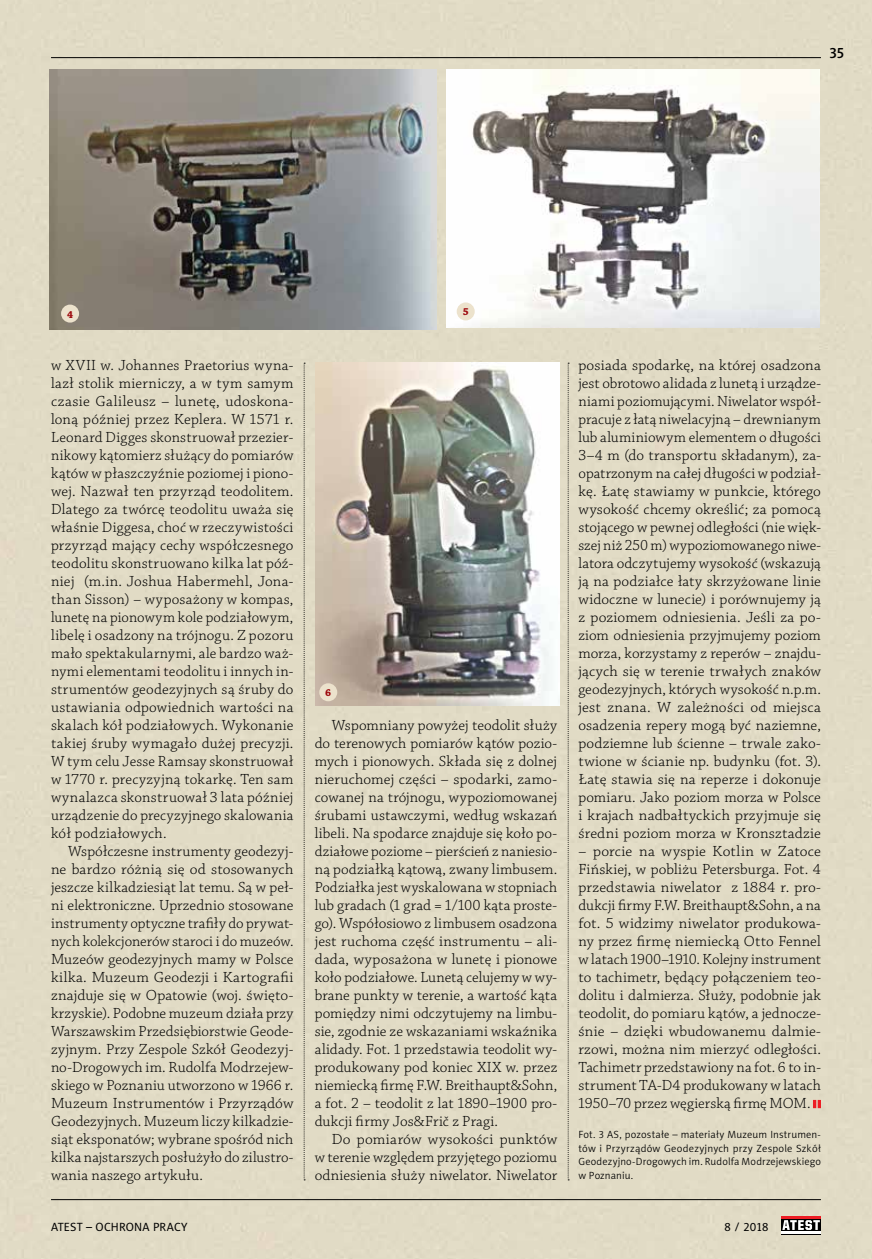
<style>
.page{position:relative;width:872px;height:1259px;background:#e1dbc5}
.page>*{position:absolute;margin:0;border:0;box-sizing:border-box;transform-origin:0 0}
.t1{font:300 15.45px/18px "Chaparral Pro";letter-spacing:.005em;color:#000;text-align:justify}
.t2{font:15px "Naomi Sans EFN Medium";color:#000}
.t3{font:12px "Naomi Sans EFN";letter-spacing:.015em;color:#000}
.t4{font:700 10.65px "Chaparral Pro";color:#9e0b0f}
.t5{font:10.5px/13.5px "Naomi Sans EFN Light";letter-spacing:.015em;color:#000;text-align:justify}
</style>
<div class="page">
<svg style="left:304px;top:363px;width:1px;height:817px"></svg>
<svg style="left:813px;top:1100px;width:8px;height:8px"></svg>
<svg style="left:568px;top:363px;width:1px;height:817px"></svg>
<img style="left:50px;top:70px;width:386px;height:259px">
<img style="left:447px;top:70px;width:372px;height:258px">
<div style="left:61px;top:304px;width:18px;height:18px;background:#ece2cc;border-radius:50%"></div>
<div style="left:457px;top:302px;width:18px;height:18px;background:#ece2cc;border-radius:50%"></div>
<img style="left:315px;top:363px;width:244px;height:343px">
<div style="left:319px;top:683px;width:18px;height:18px;background:#ece2cc;border-radius:50%"></div>
<hr style="left:51px;top:1199px;width:770px;height:1px;background:#000">
<hr style="left:51px;top:57px;width:770px;height:1px;background:#000">
<div style="left:781px;top:1218px;width:40px;height:13px;background:#000"></div>
<hr style="left:781px;top:1231px;width:40px;height:2px;background:#fff">
<hr style="left:781px;top:1216px;width:40px;height:2px;background:#ed1d24">
<hr style="left:781px;top:1233px;width:40px;height:1px;background:#000">
<svg style="left:782px;top:1220px;width:38px;height:10px"></svg>
<p class="t2" style="left:829px;top:44px;width:16px">35</p>
<p class="t4" style="left:67px;top:308px;width:8px">4</p>
<p class="t4" style="left:463px;top:306px;width:8px">5</p>
<p class="t1" style="left:51px;top:357px;width:244px">w XVII w. Johannes Praetorius wyna&shy;lazł stolik mierniczy, a w tym samym czasie Galileusz – lunetę, udoskona&shy;loną później przez Keplera. W 1571 r.<br>Leonard Digges skonstruował przezier&shy;nikowy kątomierz służący do pomiarów kątów w płaszczyźnie poziomej i piono&shy;wej. Nazwał ten przyrząd teodolitem.<br>Dlatego za twórcę teodolitu uważa się właśnie Diggesa, choć w rzeczywistości przyrząd mający cechy współczesnego teodolitu skonstruowano kilka lat póź&shy;niej (m.in. Joshua Habermehl, Jona&shy;than Sisson) – wyposażony w kompas, lunetę na pionowym kole podziałowym, libelę i osadzony na trójnogu. Z pozoru mało spektakularnymi, ale bardzo waż&shy;nymi elementami teodolitu i innych in&shy;strumentów geodezyjnych są śruby do ustawiania odpowiednich wartości na skalach kół podziałowych. Wykonanie takiej śruby wymagało dużej precyzji.<br>W tym celu Jesse Ramsay skonstruował w 1770 r. precyzyjną tokarkę. Ten sam wynalazca skonstruował 3 lata później urządzenie do precyzyjnego skalowania kół podziałowych.</p>
<p class="t1" style="left:51px;top:843px;width:244px;text-indent:17px">Współczesne instrumenty geodezyj&shy;ne bardzo różnią się od stosowanych jeszcze kilkadziesiąt lat temu. Są w peł&shy;ni elektroniczne. Uprzednio stosowane instrumenty optyczne trafiły do prywat&shy;nych kolekcjonerów staroci i do muzeów.<br>Muzeów geodezyjnych mamy w Polsce kilka. Muzeum Geodezji i Kartografii znajduje się w Opatowie (woj. święto&shy;krzyskie). Podobne muzeum działa przy Warszawskim Przedsiębiorstwie Geode&shy;zyjnym. Przy Zespole Szkół Geodezyj&shy;no-Drogowych im. Rudolfa Modrzejew&shy;skiego w Poznaniu utworzono w 1966 r.<br>Muzeum Instrumentów i Przyrządów Geodezyjnych. Muzeum liczy kilkadzie&shy;siąt eksponatów; wybrane spośród nich kilka najstarszych posłużyło do zilustro&shy;wania naszego artykułu.</p>
<p class="t4" style="left:325px;top:686px;width:8px">6</p>
<p class="t1" style="left:315px;top:717px;width:244px;text-indent:17px">Wspomniany powyżej teodolit służy do terenowych pomiarów kątów pozio&shy;mych i pionowych. Składa się z dolnej nieruchomej części – spodarki, zamo&shy;cowanej na trójnogu, wypoziomowanej śrubami ustawczymi, według wskazań libeli. Na spodarce znajduje się koło po&shy;działowe poziome – pierścień z naniesio&shy;ną podziałką kątową, zwany limbusem.<br>Podziałka jest wyskalowana w stopniach lub gradach (1 grad = 1/100 kąta proste&shy;go). Współosiowo z limbusem osadzona jest ruchoma część instrumentu – ali&shy;dada, wyposażona w lunetę i pionowe koło podziałowe. Lunetą celujemy w wy&shy;brane punkty w terenie, a wartość kąta pomiędzy nimi odczytujemy na limbu&shy;sie, zgodnie ze wskazaniami wskaźnika alidady. Fot. 1 przedstawia teodolit wy&shy;produkowany pod koniec XIX w. przez niemiecką firmę F.W. Breithaupt&amp;Sohn, a fot. 2 – teodolit z lat 1890–1900 pro&shy;dukcji firmy Jos&amp;Frič z Pragi.</p>
<p class="t1" style="left:315px;top:1131px;width:244px;text-indent:17px">Do pomiarów wysokości punktów w terenie względem przyjętego poziomu odniesienia służy niwelator. Niwelator</p>
<p class="t1" style="left:578px;top:357px;width:244px">posiada spodarkę, na której osadzona jest obrotowo alidada z lunetą i urządze&shy;niami poziomującymi. Niwelator współ&shy;pracuje z łatą niwelacyjną – drewnianym lub aluminiowym elementem o długości 3–4 m (do transportu składanym), za&shy;opatrzonym na całej długości w podział&shy;kę. Łatę stawiamy w punkcie, którego wysokość chcemy określić; za pomocą stojącego w pewnej odległości (nie więk&shy;szej niż 250 m) wypoziomowanego niwe&shy;latora odczytujemy wysokość (wskazują ją na podziałce łaty skrzyżowane linie widoczne w lunecie) i porównujemy ją z poziomem odniesienia. Jeśli za po&shy;ziom odniesienia przyjmujemy poziom morza, korzystamy z reperów – znajdu&shy;jących się w terenie trwałych znaków geodezyjnych, których wysokość n.p.m. jest znana. W zależności od miejsca osadzenia repery mogą być naziemne, podziemne lub ścienne – trwale zako&shy;twione w ścianie np. budynku (fot. 3).<br>Łatę stawia się na reperze i dokonuje pomiaru. Jako poziom morza w Polsce i krajach nadbałtyckich przyjmuje się średni poziom morza w Kronsztadzie</p>
<p class="t1" style="left:578px;top:843px;width:244px">– porcie na wyspie Kotlin w Zatoce Fińskiej, w pobliżu Petersburga. Fot. 4 przedstawia niwelator z 1884 r. pro&shy;dukcji firmy F.W. Breithaupt&amp;Sohn, a na fot. 5 widzimy niwelator produkowa&shy;ny przez firmę niemiecką Otto Fennel w latach 1900–1910. Kolejny instrument to tachimetr, będący połączeniem teo&shy;dolitu i dalmierza. Służy, podobnie jak teodolit, do pomiaru kątów, a jednocze&shy;śnie – dzięki wbudowanemu dalmie&shy;rzowi, można nim mierzyć odległości.<br>Tachimetr przedstawiony na fot. 6 to in&shy;strument TA-D4 produkowany w latach 1950–70 przez węgierską firmę MOM.</p>
<p class="t5" style="left:578px;top:1128px;width:244px">Fot. 3 AS, pozostałe – materiały Muzeum Instrumen&shy;tów i Przyrządów Geodezyjnych przy Zespole Szkół Geodezyjno-Drogowych im. Rudolfa Modrzejewskiego w Poznaniu.</p>
<p class="t3" style="left:51px;top:1220px;width:138px">ATEST – OCHRONA PRACY</p>
<p class="t3" style="left:724px;top:1220px;width:46px">8 / 2018</p>
</div>
